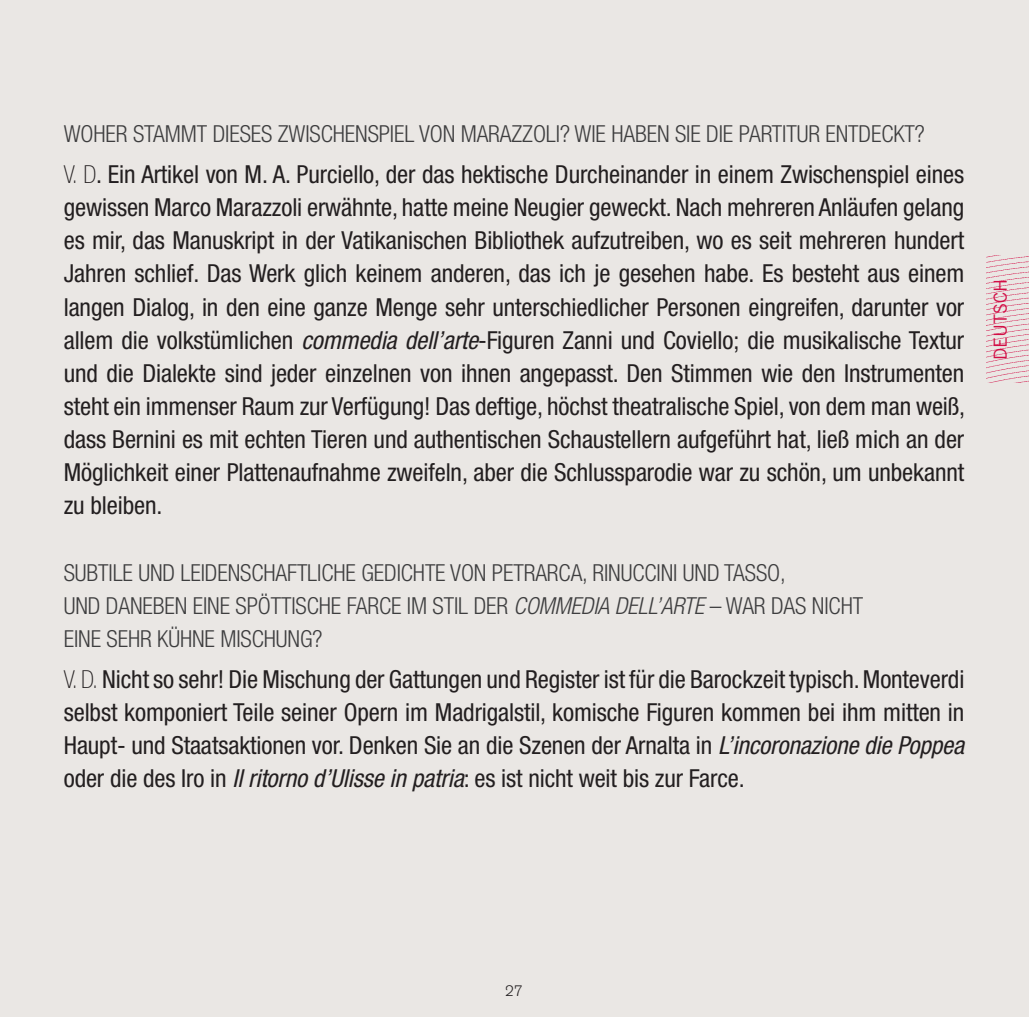
<style>
.page{position:relative;width:1029px;height:1017px;background:#fff}
.page>*{position:absolute;margin:0;border:0;box-sizing:border-box;transform-origin:0 0}
.t1{font:condensed 24.9px/33px "Helvetica Neue";letter-spacing:-.005em;color:#231f20;text-align:justify}
.t2{font:300 condensed 23.4px/33px "Helvetica Neue";letter-spacing:-.005em;color:#3e3e3f}
.t3{font:18px "Trade Gothic LT Std";color:#d20e46}
.t4{font:300 15px "Akzidenz Grotesk BE";color:#231f20}
.s1{font-weight:100}
.s2{font-style:italic}
</style>
<div class="page">
<div style="left:0;top:0;width:1028px;height:1016px;background:#eae7e4"></div>
<svg style="left:1028px;top:6px;width:1px;height:15px"></svg>
<img style="left:986px;top:255px;width:42px;height:128px">
<p class="t2" style="left:64px;top:117px;width:862px">WOHER STAMMT DIESES ZWISCHENSPIEL VON MARAZZOLI? WIE HABEN SIE DIE PARTITUR ENTDECKT?</p>
<p class="t1" style="left:64px;top:157px;width:902px"><span class="s1">V. D</span>. Ein Artikel von M. A. Purciello, der das hektische Durcheinander in einem Zwischenspiel eines gewissen Marco Marazzoli erwähnte, hatte meine Neugier geweckt. Nach mehreren Anläufen gelang es mir, das Manuskript in der Vatikanischen Bibliothek aufzutreiben, wo es seit mehreren hundert Jahren schlief. Das Werk glich keinem anderen, das ich je gesehen habe. Es besteht aus einem langen Dialog, in den eine ganze Menge sehr unterschiedlicher Personen eingreifen, darunter vor allem die volkstümlichen <span class="s2">commedia dell’arte</span>-Figuren Zanni und Coviello; die musikalische Textur und die Dialekte sind jeder einzelnen von ihnen angepasst. Den Stimmen wie den Instrumenten steht ein immenser Raum zur Verfügung! Das deftige, höchst theatralische Spiel, von dem man weiß, dass Bernini es mit echten Tieren und authentischen Schaustellern aufgeführt hat, ließ mich an der Möglichkeit einer Plattenaufnahme zweifeln, aber die Schlussparodie war zu schön, um unbekannt zu bleiben.</p>
<p class="t2" style="left:64px;top:555px;width:800px">SUBTILE UND LEIDENSCHAFTLICHE GEDICHTE VON PETRARCA, RINUCCINI UND TASSO,<br>UND DANEBEN EINE SPÖTTISCHE FARCE IM STIL DER <span class="s2">COMMEDIA DELL’ARTE</span> – WAR DAS NICHT<br>EINE SEHR KÜHNE MISCHUNG?</p>
<p class="t1" style="left:64px;top:662px;width:901px"><span class="s1">V. D.</span> Nicht so sehr! Die Mischung der Gattungen und Register ist für die Barockzeit typisch. Monteverdi selbst komponiert Teile seiner Opern im Madrigalstil, komische Figuren kommen bei ihm mitten in Haupt- und Staatsaktionen vor. Denken Sie an die Szenen der Arnalta in <span class="s2">L’incoronazione die Poppea </span>oder die des Iro in <span class="s2">Il ritorno d’Ulisse in patria</span>: es ist nicht weit bis zur Farce.</p>
<p class="t3" style="left:989px;top:359px;width:82px;rotate:-90deg">DEUTSCH</p>
<p class="t4" style="left:505px;top:982px;width:19px">27</p>
</div>
